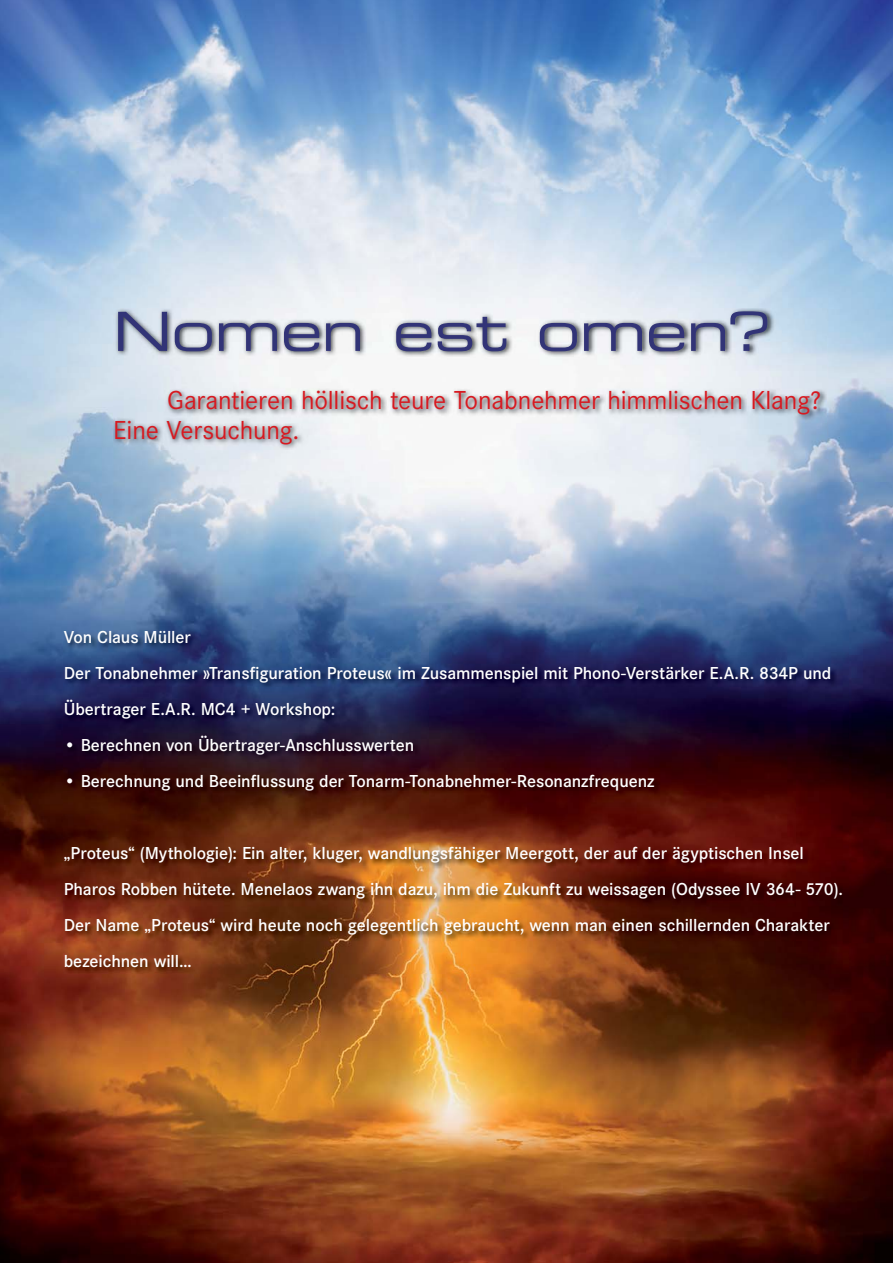
<style>
.page{position:relative;width:893px;height:1263px;background:#fff}
.page>*{position:absolute;margin:0;border:0;box-sizing:border-box;transform-origin:0 0}
.t1{font:54px "Eurostile Extended Two";letter-spacing:-.01em;color:#323477}
.t2{font:27px/29.2px "Corporate S";letter-spacing:-.005em;color:#d71920}
.t3{font:600 18px/36px "Corporate S";letter-spacing:-.005em;color:#fff}
</style>
<div class="page">
<img style="left:0;top:0;width:893px;height:1263px">
<img style="left:113px;top:308px;width:714px;height:141px">
<img style="left:64px;top:630px;width:784px;height:344px">
<h1 class="t1" style="left:113px;top:312px;width:659px">Nomen est omen?</h1>
<h2 class="t2" style="left:113px;top:389px;width:709px;text-indent:54px">Garantieren höllisch teure Tonabnehmer himmlischen Klang?<br>Eine Versuchung.</h2>
<p class="t3" style="left:64px;top:621px;width:769px">Von Claus Müller<br>Der Tonabnehmer »Transfiguration Proteus« im Zusammenspiel mit Phono-Verstärker E.A.R. 834P und<br>Übertrager E.A.R. MC4 + Workshop:</p>
<p class="t3" style="left:64px;top:729px;width:352px">• Berechnen von Übertrager-Anschlusswerten</p>
<p class="t3" style="left:64px;top:765px;width:592px">• Berechnung und Beeinflussung der Tonarm-Tonabnehmer-Resonanzfrequenz</p>
<p class="t3" style="left:64px;top:837px;width:781px">„Proteus“ (Mythologie): Ein alter, kluger, wandlungsfähiger Meergott, der auf der ägyptischen Insel Pharos Robben hütete. Menelaos zwang ihn dazu, ihm die Zukunft zu weissagen (Odyssee IV 364- 570).<br>Der Name „Proteus“ wird heute noch gelegentlich gebraucht, wenn man einen schillernden Charakter bezeichnen will…</p>
</div>
